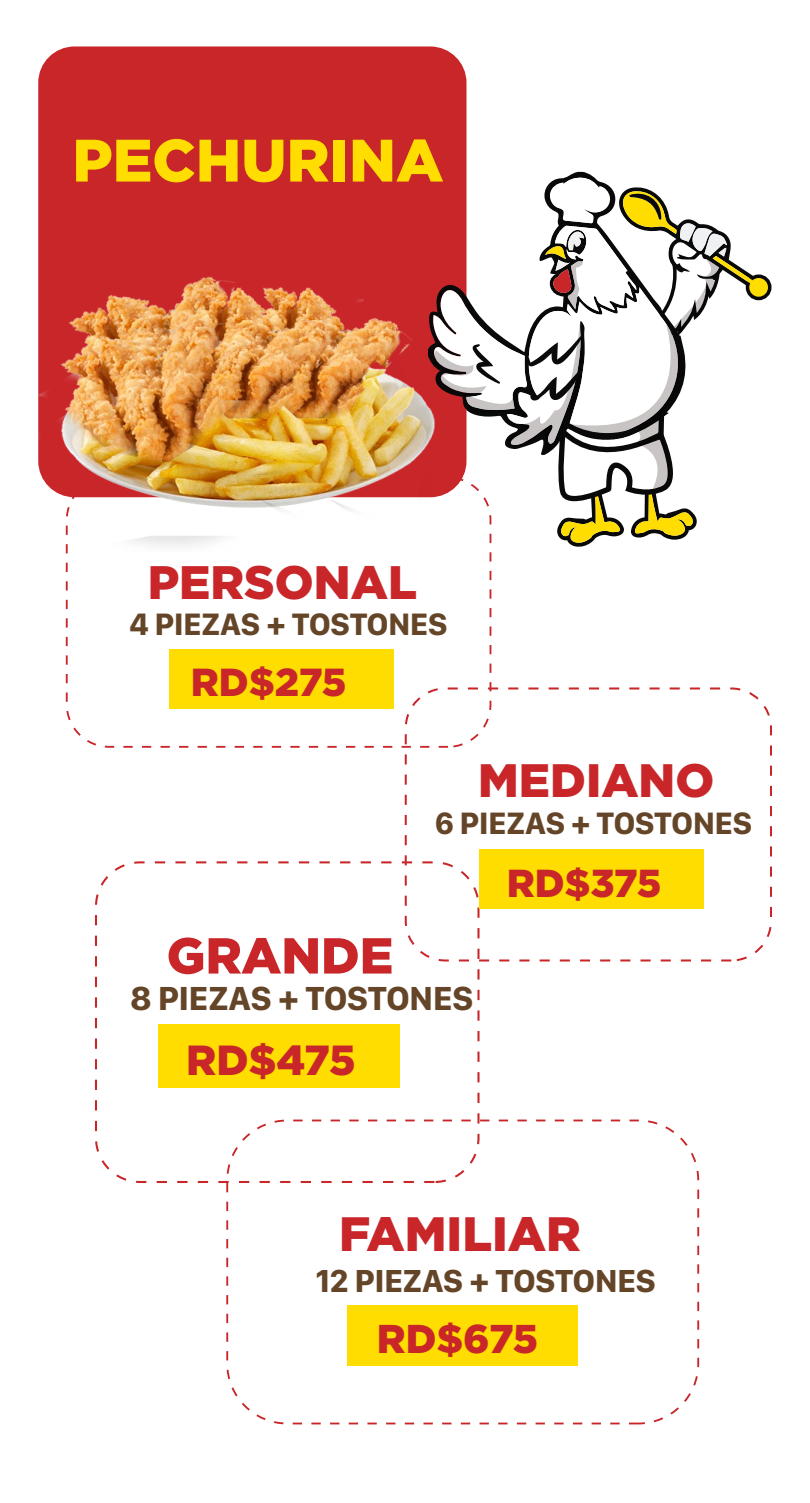
<style>
.page{position:relative;width:810px;height:1503px;background:#fff}
.page>*{position:absolute;margin:0;border:0;box-sizing:border-box;transform-origin:0 0}
.t1{font:900 59.78px "Gotham";color:#fd0}
.t2{font:900 50.55px "Gotham";color:#c9262a}
.t3{font:900 48.22px "Gotham";color:#c9262a}
.t4{font:900 46.95px "Gotham";color:#c9262a}
.t5{font:900 46.88px "Gotham";color:#c9262a}
.t6{font:900 42.08px "Gotham";color:#c9262a}
.t7{font:900 40.12px "Gotham";color:#c9262a}
.t8{font:900 39.08px "Gotham";color:#c9262a}
.t9{font:900 39px "Gotham";color:#c9262a}
.t10{font:700 34.58px "SF Compact Display";color:#654528}
.t11{font:700 33px "SF Compact Display";color:#654528}
.t12{font:700 32.1px "SF Compact Display";color:#654528}
.t13{font:700 32.03px "SF Compact Display";color:#654528}
</style>
<div class="page">
<div style="left:95px;top:861px;width:385px;height:322px;border:2px dashed #c9262a;border-radius:44px"></div>
<div style="left:226px;top:1120px;width:473px;height:304px;border:2px dashed #c9262a;border-radius:60px"></div>
<div style="left:169px;top:649px;width:225px;height:60px;background:#fd0"></div>
<div style="left:158px;top:1024px;width:242px;height:64px;background:#fd0"></div>
<div style="left:347px;top:1305px;width:231px;height:61px;background:#fd0"></div>
<div style="left:38px;top:46px;width:429px;height:451px;background:#c9262a;border-radius:36px"></div>
<img style="left:38px;top:276px;width:197px;height:43px">
<img style="left:112px;top:287px;width:320px;height:211px">
<img style="left:38px;top:319px;width:360px;height:233px">
<div style="left:746px;top:274px;width:26px;height:26px;border:7px solid #090909;border-radius:50%"></div>
<svg style="left:432px;top:46px;width:336px;height:501px"></svg>
<div style="left:405px;top:687px;width:367px;height:275px;border:2px dashed #c9262a;border-radius:40px"></div>
<div style="left:479px;top:850px;width:225px;height:59px;background:#fd0"></div>
<h1 class="t1" style="left:72px;top:126px;width:373px">PECHURINA</h1>
<h3 class="t4" style="left:148px;top:556px;width:271px">PERSONAL</h3>
<p class="t12" style="left:129px;top:605px;width:320px">4 PIEZAS + TOSTONES</p>
<p class="t8" style="left:191px;top:660px;width:157px">RD$275</p>
<h3 class="t5" style="left:478px;top:754px;width:238px">MEDIANO</h3>
<p class="t13" style="left:435px;top:805px;width:319px">6 PIEZAS + TOSTONES</p>
<h2 class="t2" style="left:167px;top:926px;width:228px">GRANDE</h2>
<p class="t10" style="left:130px;top:978px;width:344px">8 PIEZAS + TOSTONES</p>
<p class="t6" style="left:186px;top:1036px;width:171px">RD$475</p>
<p class="t9" style="left:507px;top:860px;width:156px">RD$375</p>
<h3 class="t3" style="left:339px;top:1206px;width:243px">FAMILIAR</h3>
<p class="t11" style="left:316px;top:1262px;width:341px">12 PIEZAS + TOSTONES</p>
<p class="t7" style="left:377px;top:1316px;width:163px">RD$675</p>
</div>
